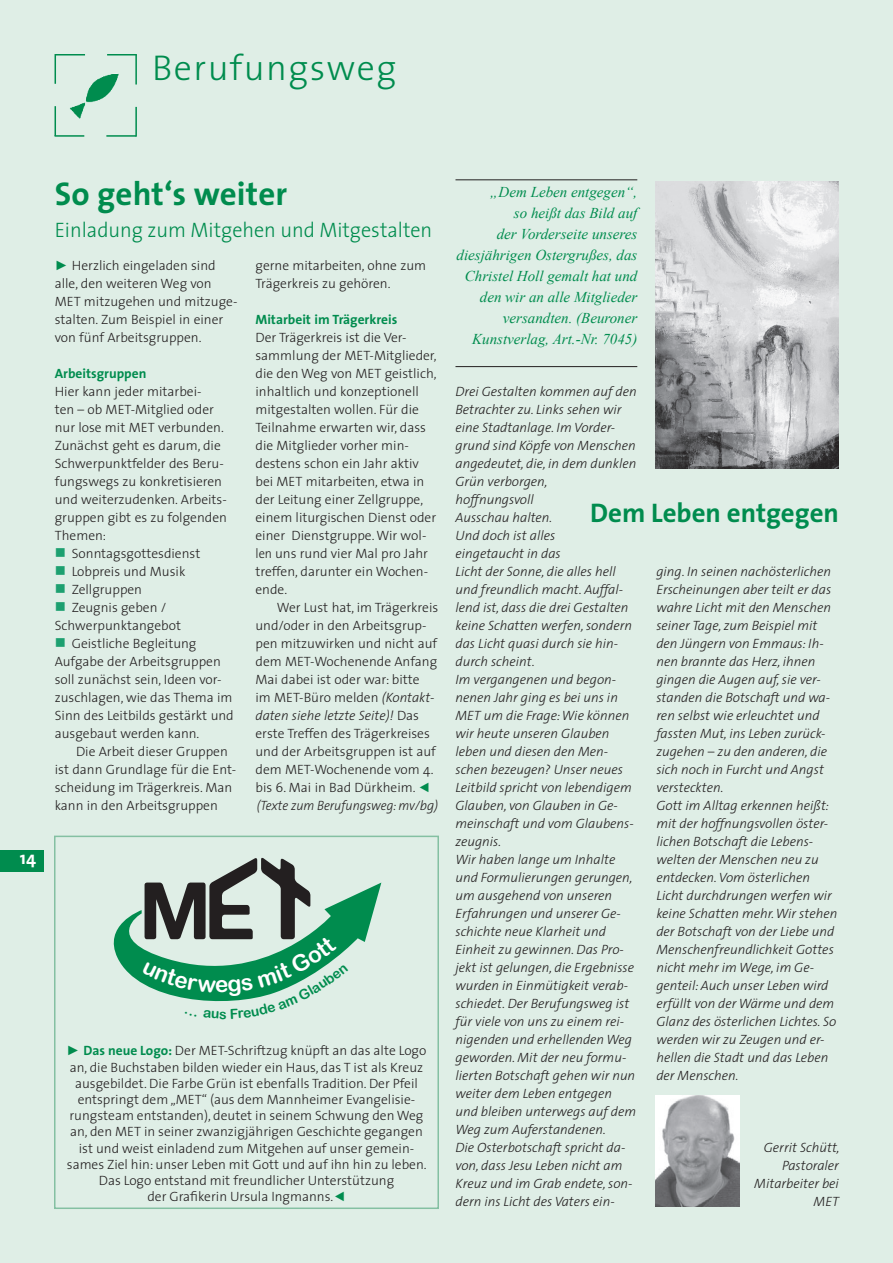
<style>
.page{position:relative;width:893px;height:1263px;background:#dfeee6}
.page>*{position:absolute;margin:0;border:0;box-sizing:border-box;transform-origin:0 0}
.t1{font:300 36px "The Sans";letter-spacing:.04em;color:#008c4e}
.t2{font:700 33px "The Sans";letter-spacing:.005em;color:#008c4e}
.t3{font:700 27px "The Sans";color:#008c4e}
.t4{font:300 21px "The Sans";color:#008c4e;scale:.96 1}
.t5{font:700 18px "The Sans";color:#fff}
.t6{font:italic 15px/21px "Times New Roman";color:#008c4e;text-align:right}
.t7{font:300 13.5px/18px "The Sans";color:#231f20}
.t8{font:italic 300 13.5px/18px "The Sans";color:#231f20}
.t9{font:700 13.5px "The Sans";color:#008c4e}
.s1{font-family:"Arial";font-weight:400;color:#008c4e}
.s2{color:#1da070}
.s3{font-style:italic}
.s4{font-weight:700;color:#008c4e}
</style>
<div class="page">
<div style="left:54px;top:836px;width:385px;height:373px;border:2px solid #84c0a2"></div>
<hr style="left:455px;top:179px;width:182px;height:1px;background:#231f20">
<hr style="left:455px;top:366px;width:182px;height:1px;background:#231f20">
<img style="left:655px;top:181px;width:183px;height:287px">
<img style="left:655px;top:1095px;width:85px;height:111px">
<div style="left:0;top:850px;width:43px;height:22px;background:#008c4e"></div>
<hr style="left:55px;top:54px;width:30px;height:2px;background:#008c4e">
<hr style="left:55px;top:54px;width:1px;height:30px;background:#008c4e">
<hr style="left:55px;top:106px;width:1px;height:30px;background:#008c4e">
<hr style="left:55px;top:135px;width:29px;height:2px;background:#008c4e">
<hr style="left:106px;top:135px;width:30px;height:2px;background:#008c4e">
<hr style="left:135px;top:107px;width:2px;height:30px;background:#008c4e">
<hr style="left:135px;top:55px;width:2px;height:30px;background:#008c4e">
<hr style="left:107px;top:54px;width:30px;height:2px;background:#008c4e">
<img style="left:70px;top:73px;width:49px;height:46px">
<svg style="left:113px;top:857px;width:268px;height:145px"></svg>
<h1 class="t1" style="left:152px;top:45px;width:246px">Berufungsweg</h1>
<h3 class="t5" style="left:20px;top:846px;width:18px">14</h3>
<h2 class="t2" style="left:55px;top:173px;width:234px">So geht‘s weiter</h2>
<h3 class="t4" style="left:55px;top:217px;width:395px">Einladung zum Mitgehen und Mitgestalten</h3>
<p class="t7" style="left:55px;top:257px;width:184px"><span class="s1">►</span> Herzlich eingeladen sind alle, den weiteren Weg von<br>MET mitzugehen und mitzuge&shy;stalten. Zum Beispiel in einer von fünf Arbeitsgruppen.</p>
<p class="t9" style="left:55px;top:365px;width:93px">Arbeitsgruppen</p>
<p class="t7" style="left:55px;top:383px;width:174px">Hier kann jeder mitarbei-<br>ten – ob MET-Mitglied oder nur lose mit MET verbunden.<br>Zunächst geht es darum, die<br>Schwerpunktfelder des Beru&shy;fungswegs zu konkretisieren und weiterzudenken. Arbeits&shy;gruppen gibt es zu folgenden<br>Themen:</p>
<p class="t7" style="left:55px;top:545px;width:147px"><span class="s2">■</span> Sonntagsgottesdienst</p>
<p class="t7" style="left:55px;top:563px;width:132px"><span class="s2">■</span> Lobpreis und Musik</p>
<p class="t7" style="left:55px;top:581px;width:89px"><span class="s2">■</span> Zellgruppen</p>
<p class="t7" style="left:55px;top:599px;width:128px"><span class="s2">■</span> Zeugnis geben /<br>Schwerpunktangebot</p>
<p class="t7" style="left:55px;top:635px;width:181px"><span class="s2">■</span> Geistliche Begleitung<br>Aufgabe der Arbeitsgruppen soll zunächst sein, Ideen vor&shy;zuschlagen, wie das Thema im<br>Sinn des Leitbilds gestärkt und ausgebaut werden kann.</p>
<p class="t7" style="left:55px;top:743px;width:183px;text-indent:21px">Die Arbeit dieser Gruppen ist dann Grundlage für die Ent&shy;scheidung im Trägerkreis. Man kann in den Arbeitsgruppen</p>
<p class="t7" style="left:255px;top:257px;width:172px">gerne mitarbeiten, ohne zum<br>Trägerkreis zu gehören.</p>
<p class="t9" style="left:255px;top:311px;width:143px">Mitarbeit im Trägerkreis</p>
<p class="t7" style="left:255px;top:329px;width:183px">Der Trägerkreis ist die Ver&shy;sammlung der MET-Mitglieder, die den Weg von MET geistlich, inhaltlich und konzeptionell mitgestalten wollen. Für die<br>Teilnahme erwarten wir, dass die Mitglieder vorher min&shy;destens schon ein Jahr aktiv bei MET mitarbeiten, etwa in der Leitung einer Zellgruppe, einem liturgischen Dienst oder einer Dienstgruppe. Wir wol&shy;len uns rund vier Mal pro Jahr treffen, darunter ein Wochen&shy;ende.</p>
<p class="t7" style="left:255px;top:599px;width:184px;text-indent:21px">Wer Lust hat, im Trägerkreis und/oder in den Arbeitsgrup&shy;pen mitzuwirken und nicht auf dem MET-Wochenende Anfang<br>Mai dabei ist oder war: bitte im MET-Büro melden <span class="s3">(Kontakt&shy;daten siehe letzte Seite)!</span> Das erste Treffen des Trägerkreises und der Arbeitsgruppen ist auf dem MET-Wochenende vom 4. bis 6. Mai in Bad Dürkheim. <span class="s1">◄ </span><span class="s3">(Texte zum Berufungsweg: mv/bg)</span></p>
<p class="t7" style="left:67px;top:1043px;width:362px;line-height:16.2px;text-align:center"><span class="s1">►</span> <span class="s4">Das neue Logo:</span> Der MET-Schriftzug knüpft an das alte Logo an, die Buchstaben bilden wieder ein Haus, das T ist als Kreuz ausgebildet. Die Farbe Grün ist ebenfalls Tradition. Der Pfeil entspringt dem „MET“ (aus dem Mannheimer Evangelisie&shy;rungsteam entstanden), deutet in seinem Schwung den Weg an, den MET in seiner zwanzigjährigen Geschichte gegangen ist und weist einladend zum Mitgehen auf unser gemein&shy;sames Ziel hin: unser Leben mit Gott und auf ihn hin zu leben.<br>Das Logo entstand mit freundlicher Unterstützung<br>der Grafikerin Ursula Ingmanns.<span class="s1">◄</span></p>
<p class="t6" style="left:457px;top:181px;width:182px">„Dem Leben entgegen“,<br>so heißt das Bild auf<br>der Vorderseite unseres diesjährigen Ostergrußes, das<br>Christel Holl gemalt hat und den wir an alle Mitglieder versandten. (Beuroner<br>Kunstverlag, Art.-Nr. 7045)</p>
<p class="t8" style="left:455px;top:383px;width:183px">Drei Gestalten kommen auf den<br>Betrachter zu. Links sehen wir eine Stadtanlage. Im Vorder&shy;grund sind Köpfe von Menschen angedeutet, die, in dem dunklen<br>Grün verborgen,<br>hoffnungsvoll<br>Ausschau halten.<br>Und doch ist alles<br>eingetaucht in das<br>Licht der Sonne, die alles hell und freundlich macht. Auffal&shy;lend ist, dass die drei Gestalten keine Schatten werfen, sondern das Licht quasi durch sie hin&shy;durch scheint.<br>Im vergangenen und begon&shy;nenen Jahr ging es bei uns in<br>MET um die Frage: Wie können wir heute unseren Glauben leben und diesen den Men&shy;schen bezeugen? Unser neues<br>Leitbild spricht von lebendigem<br>Glauben, von Glauben in Ge&shy;meinschaft und vom Glaubens&shy;zeugnis.<br>Wir haben lange um Inhalte und Formulierungen gerungen, um ausgehend von unseren<br>Erfahrungen und unserer Ge&shy;schichte neue Klarheit und<br>Einheit zu gewinnen. Das Pro&shy;jekt ist gelungen, die Ergebnisse wurden in Einmütigkeit verab&shy;schiedet. Der Berufungsweg ist für viele von uns zu einem rei&shy;nigenden und erhellenden Weg geworden. Mit der neu formu&shy;lierten Botschaft gehen wir nun weiter dem Leben entgegen und bleiben unterwegs auf dem<br>Weg zum Auferstandenen.<br>Die Osterbotschaft spricht da&shy;von, dass Jesu Leben nicht am<br>Kreuz und im Grab endete, son&shy;dern ins Licht des Vaters ein-</p>
<h3 class="t3" style="left:590px;top:496px;width:250px">Dem Leben entgegen</h3>
<p class="t8" style="left:656px;top:563px;width:182px">ging. In seinen nachösterlichen<br>Erscheinungen aber teilt er das wahre Licht mit den Menschen seiner Tage, zum Beispiel mit den Jüngern von Emmaus: Ih&shy;nen brannte das Herz, ihnen gingen die Augen auf, sie ver&shy;standen die Botschaft und wa&shy;ren selbst wie erleuchtet und fassten Mut, ins Leben zurück&shy;zugehen – zu den anderen, die sich noch in Furcht und Angst versteckten.<br>Gott im Alltag erkennen heißt: mit der hoffnungsvollen öster&shy;lichen Botschaft die Lebens&shy;welten der Menschen neu zu entdecken. Vom österlichen<br>Licht durchdrungen werfen wir keine Schatten mehr. Wir stehen der Botschaft von der Liebe und<br>Menschenfreundlichkeit Gottes nicht mehr im Wege, im Ge&shy;genteil: Auch unser Leben wird erfüllt von der Wärme und dem<br>Glanz des österlichen Lichtes. So werden wir zu Zeugen und er&shy;hellen die Stadt und das Leben der Menschen.</p>
<p class="t8" style="left:754px;top:1138px;width:87px;text-align:right">Gerrit Schütt,<br>Pastoraler<br>Mitarbeiter bei<br>MET</p>
</div>
